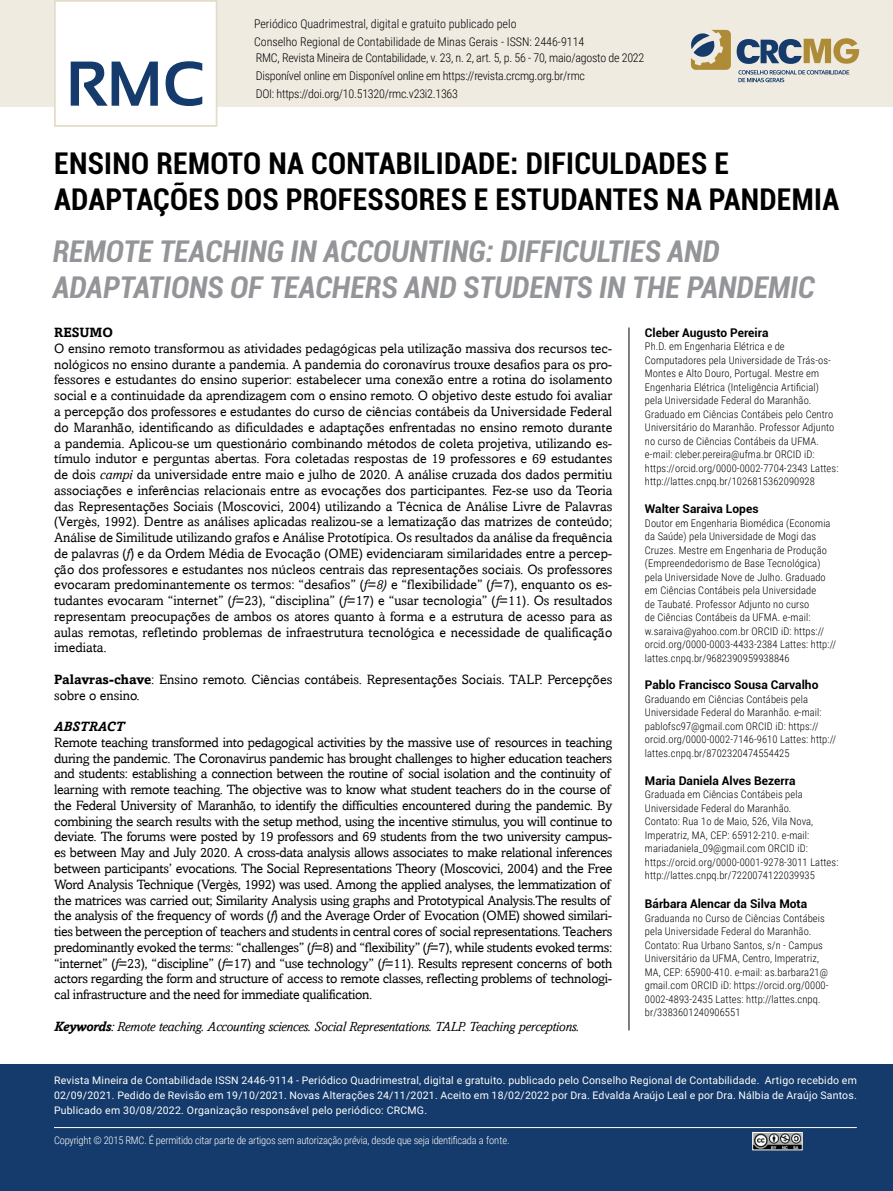
<style>
.page{position:relative;width:893px;height:1191px;background:#fff}
.page>*{position:absolute;margin:0;border:0;box-sizing:border-box;transform-origin:0 0}
.t1{font:700 63.15px "Sansation";color:#143b6b}
.t2{font:italic 700 condensed 30px/36px "Roboto";color:#939598}
.t3{font:700 condensed 30px/36px "Roboto";letter-spacing:.01em;color:#000}
.t4{font:13.5px/15.8px "Amasis";letter-spacing:-.02em;color:#000;text-align:justify}
.t5{font:13.5px/15.8px "Amasis";color:#000}
.t6{font:italic 13.5px "Amasis";letter-spacing:-.02em;color:#000}
.t7{font:italic 700 13.5px "Amasis";color:#000}
.t8{font:700 13.5px "Amasis";color:#000}
.t9{font:300 12px/18px "Roboto Condensed";letter-spacing:-.02em;color:#000}
.t10{font:700 12px "Roboto";color:#000}
.t11{font:300 12px/18px "Roboto Condensed";color:#000}
.t12{font:300 10.5px/13.5px "Roboto Condensed";letter-spacing:.01em;color:#000}
.t13{font:10.5px/15px "Roboto";letter-spacing:.02em;color:#fff;text-align:justify}
.t14{font:300 10.5px "Roboto Condensed";letter-spacing:-.02em;color:#fff}
.s1{font-style:italic}
.s2{font-weight:700}
</style>
<div class="page">
<div style="left:0;top:0;width:893px;height:106px;background:#efebe1"></div>
<div style="left:54px;top:0;width:163px;height:127px;background:#fff;border:2px solid #e4dcca"></div>
<div style="left:0;top:1064px;width:893px;height:127px;background:#143b6b"></div>
<svg style="left:738px;top:70px;width:111px;height:12px"></svg>
<svg style="left:691px;top:30px;width:40px;height:40px"></svg>
<svg style="left:737px;top:38px;width:122px;height:26px"></svg>
<hr style="left:54px;top:1127px;width:803px;height:1px;background:#fff">
<img style="left:754px;top:1134px;width:47px;height:14px">
<div style="left:752px;top:1132px;width:51px;height:18px;border:1px solid #fff"></div>
<hr style="left:629px;top:327px;width:1px;height:703px;background:#000">
<h1 class="t1" style="left:66px;top:49px;width:141px">RMC</h1>
<p class="t11" style="left:254px;top:14px;width:332px">Periódico Quadrimestral, digital e gratuito publicado pelo<br>Conselho Regional de Contabilidade de Minas Gerais - ISSN: 2446-9114</p>
<p class="t9" style="left:256px;top:48px;width:390px">RMC, Revista Mineira de Contabilidade, v. 23, n. 2, art. 5, p. 56 - 70, maio/agosto de 2022<br>Disponível online em Disponível online em https://revista.crcmg.org.br/rmc<br>DOI: https://doi.org/10.51320/rmc.v23i2.1363</p>
<h2 class="t3" style="left:54px;top:144px;width:786px">ENSINO REMOTO NA CONTABILIDADE: DIFICULDADES E<br>ADAPTAÇÕES DOS PROFESSORES E ESTUDANTES NA PANDEMIA</h2>
<h2 class="t2" style="left:53px;top:232px;width:763px">REMOTE TEACHING IN ACCOUNTING: DIFFICULTIES AND<br>ADAPTATIONS OF TEACHERS AND STUDENTS IN THE PANDEMIC</h2>
<p class="t8" style="left:54px;top:324px;width:60px">RESUMO</p>
<p class="t4" style="left:54px;top:340px;width:560px">O ensino remoto transformou as atividades pedagógicas pela utilização massiva dos recursos tec&shy;nológicos no ensino durante a pandemia. A pandemia do coronavírus trouxe desafios para os pro&shy;fessores e estudantes do ensino superior: estabelecer uma conexão entre a rotina do isolamento social e a continuidade da aprendizagem com o ensino remoto. O objetivo deste estudo foi avaliar a percepção dos professores e estudantes do curso de ciências contábeis da Universidade Federal do Maranhão, identificando as dificuldades e adaptações enfrentadas no ensino remoto durante a pandemia. Aplicou-se um questionário combinando métodos de coleta projetiva, utilizando es&shy;tímulo indutor e perguntas abertas. Fora coletadas respostas de 19 professores e 69 estudantes de dois <span class="s1">campi</span> da universidade entre maio e julho de 2020. A análise cruzada dos dados permitiu associações e inferências relacionais entre as evocações dos participantes. Fez-se uso da Teoria das Representações Sociais (Moscovici, 2004) utilizando a Técnica de Análise Livre de Palavras (Vergès, 1992). Dentre as análises aplicadas realizou-se a lematização das matrizes de conteúdo; Análise de Similitude utilizando grafos e Análise Prototípica. Os resultados da análise da frequência de palavras (<span class="s1">f</span>) e da Ordem Média de Evocação (OME) evidenciaram similaridades entre a percep&shy;ção dos professores e estudantes nos núcleos centrais das representações sociais. Os professores evocaram predominantemente os termos: “desafios” (<span class="s1">f=8)</span> e “flexibilidade” (<span class="s1">f</span>=7), enquanto os es&shy;tudantes evocaram “internet” (<span class="s1">f</span>=23), “disciplina” (<span class="s1">f</span>=17) e “usar tecnologia” (<span class="s1">f</span>=11). Os resultados representam preocupações de ambos os atores quanto à forma e a estrutura de acesso para as aulas remotas, refletindo problemas de infraestrutura tecnológica e necessidade de qualificação imediata.</p>
<p class="t5" style="left:54px;top:671px;width:560px"><span class="s2">Palavras-chave</span>: Ensino remoto. Ciências contábeis. Representações Sociais. TALP. Percepções sobre o ensino.</p>
<p class="t7" style="left:54px;top:718px;width:72px">ABSTRACT</p>
<p class="t4" style="left:54px;top:734px;width:560px;text-align:left">Remote teaching transformed into pedagogical activities by the massive use of resources in teaching during the pandemic. The Coronavirus pandemic has brought challenges to higher education teachers and students: establishing a connection between the routine of social isolation and the continuity of learning with remote teaching. The objective was to know what student teachers do in the course of the Federal University of Maranhão, to identify the difficulties encountered during the pandemic. By combining the search results with the setup method, using the incentive stimulus, you will continue to deviate. The forums were posted by 19 professors and 69 students from the two university campus&shy;es between May and July 2020. A cross-data analysis allows associates to make relational inferences between participants’ evocations. The Social Representations Theory (Moscovici, 2004) and the Free Word Analysis Technique (Vergès, 1992) was used. Among the applied analyses, the lemmatization of the matrices was carried out; Similarity Analysis using graphs and Prototypical Analysis.The results of the analysis of the frequency of words (<span class="s1">f</span>) and the Average Order of Evocation (OME) showed similari&shy;ties between the perception of teachers and students in central cores of social representations. Teachers predominantly evoked the terms: “challenges” (<span class="s1">f</span>=8) and “flexibility” (<span class="s1">f</span>=7), while students evoked terms: “internet” (<span class="s1">f</span>=23), “discipline” (<span class="s1">f</span>=17) and “use technology” (<span class="s1">f</span>=11). Results represent concerns of both actors regarding the form and structure of access to remote classes, reflecting problems of technologi&shy;cal infrastructure and the need for immediate qualification.</p>
<p class="t6" style="left:54px;top:1018px;width:527px"><span class="s2">Keywords</span>: Remote teaching. Accounting sciences. Social Representations. TALP. Teaching perceptions.</p>
<p class="t10" style="left:645px;top:324px;width:125px">Cleber Augusto Pereira</p>
<p class="t12" style="left:645px;top:339px;width:195px">Ph.D. em Engenharia Elétrica e de Computadores pela Universidade de Trás-os-Montes e Alto Douro, Portugal. Mestre em Engenharia Elétrica (Inteligência Artificial) pela Universidade Federal do Maranhão.<br>Graduado em Ciências Contábeis pelo Centro Universitário do Maranhão. Professor Adjunto no curso de Ciências Contábeis da UFMA. e-mail: cleber.pereira@ufma.br ORCID iD: https://orcid.org/0000-0002-7704-2343 Lattes: http://lattes.cnpq.br/1026815362090928</p>
<p class="t10" style="left:645px;top:500px;width:115px">Walter Saraiva Lopes</p>
<p class="t12" style="left:645px;top:515px;width:193px">Doutor em Engenharia Biomédica (Economia da Saúde) pela Universidade de Mogi das Cruzes. Mestre em Engenharia de Produção (Empreendedorismo de Base Tecnológica) pela Universidade Nove de Julho. Graduado em Ciências Contábeis pela Universidade<br>de Taubaté. Professor Adjunto no curso<br>de Ciências Contábeis da UFMA. e-mail: w.saraiva@yahoo.com.br ORCID iD: https:// orcid.org/0000-0003-4433-2384 Lattes: http:// lattes.cnpq.br/9682390959938846</p>
<p class="t10" style="left:645px;top:676px;width:175px">Pablo Francisco Sousa Carvalho</p>
<p class="t12" style="left:645px;top:692px;width:193px">Graduando em Ciências Contábeis pela Universidade Federal do Maranhão. e-mail: pablofsc97@gmail.com ORCID iD: https:// orcid.org/0000-0002-7146-9610 Lattes: http:// lattes.cnpq.br/8702320474554425</p>
<p class="t10" style="left:645px;top:772px;width:152px">Maria Daniela Alves Bezerra</p>
<p class="t12" style="left:645px;top:787px;width:195px">Graduada em Ciências Contábeis pela Universidade Federal do Maranhão.<br>Contato: Rua 1o de Maio, 526, Vila Nova, Imperatriz, MA, CEP: 65912-210. e-mail: mariadaniela_09@gmail.com ORCID iD: https://orcid.org/0000-0001-9278-3011 Lattes: http://lattes.cnpq.br/7220074122039935</p>
<p class="t10" style="left:645px;top:895px;width:164px">Bárbara Alencar da Silva Mota</p>
<p class="t12" style="left:645px;top:911px;width:185px">Graduanda no Curso de Ciências Contábeis pela Universidade Federal do Maranhão.<br>Contato: Rua Urbano Santos, s/n - Campus Universitário da UFMA, Centro, Imperatriz, MA, CEP: 65900-410. e-mail: as.barbara21@ gmail.com ORCID iD: https://orcid.org/0000- 0002-4893-2435 Lattes: http://lattes.cnpq. br/3383601240906551</p>
<p class="t13" style="left:54px;top:1072px;width:804px">Revista Mineira de Contabilidade ISSN 2446-9114 - Periódico Quadrimestral, digital e gratuito. publicado pelo Conselho Regional de Contabilidade. Artigo recebido em 02/09/2021. Pedido de Revisão em 19/10/2021. Novas Alterações 24/11/2021. Aceito em 18/02/2022 por Dra. Edvalda Araújo Leal e por Dra. Nálbia de Araújo Santos.<br>Publicado em 30/08/2022. Organização responsável pelo periódico: CRCMG.</p>
<p class="t14" style="left:54px;top:1133px;width:457px">Copyright © 2015 RMC. É permitido citar parte de artigos sem autorização prévia, desde que seja identificada a fonte.</p>
</div>
